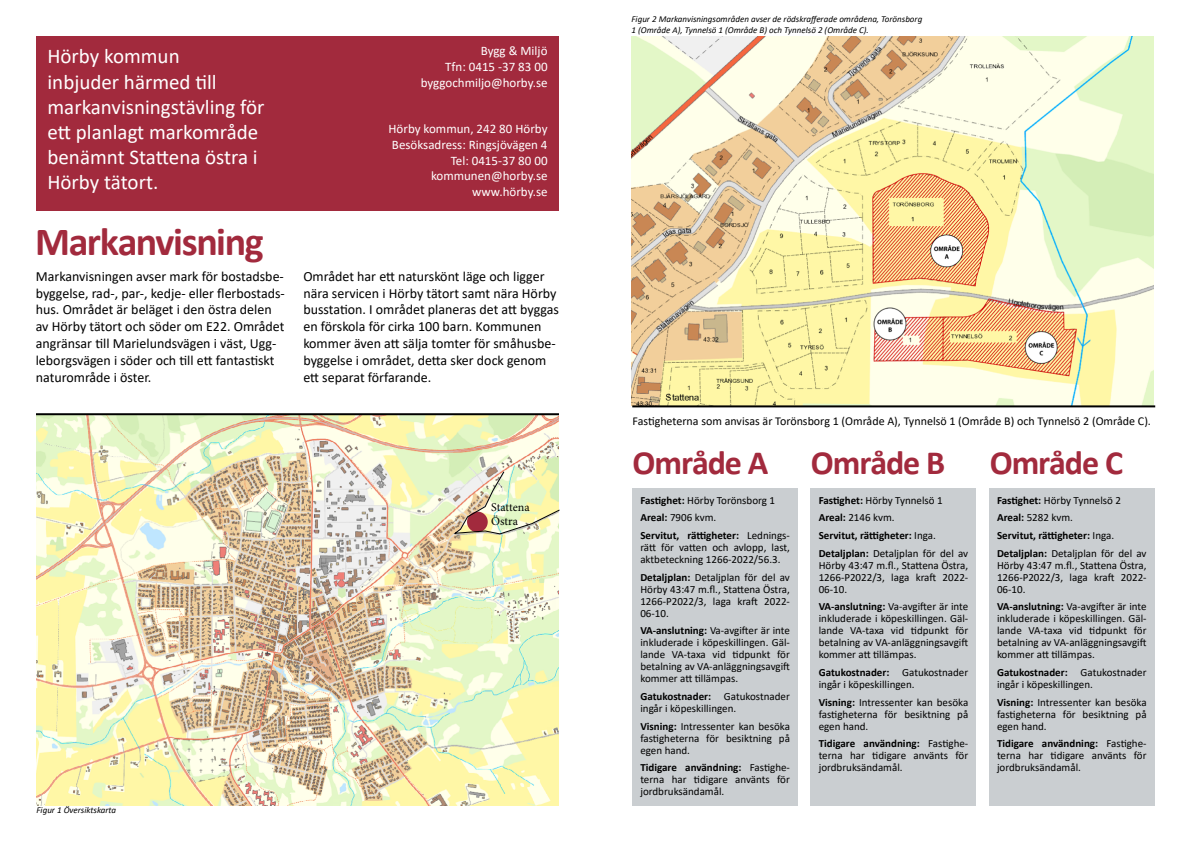
<style>
.page{position:relative;width:1191px;height:842px;background:#fff}
.page>*{position:absolute;margin:0;border:0;box-sizing:border-box;transform-origin:0 0}
.t1{font:700 40px "Calibri";letter-spacing:-.035em;color:#a22a3d}
.t2{font:700 34px "Calibri";letter-spacing:-.035em;color:#a22a3d}
.t3{font:21px/25.2px "Calibri";color:#fff}
.t4{font:14px/16.8px "Calibri";color:#000}
.t5{font:13px/15.6px "Calibri";color:#fff;text-align:right}
.t6{font:12px "Calibri";color:#000}
.t7{font:12px/14.4px "Minion Pro";letter-spacing:-.005em;color:#000}
.t8{font:11px/12px "Calibri";color:#000;text-align:justify}
.t9{font:700 11px/17.7px "Calibri";color:#000}
.t10{font:italic 9px/10.8px "Calibri";color:#000}
.s1{font-weight:400}
.s2{font-weight:700}
</style>
<div class="page">
<img style="left:631px;top:36px;width:523px;height:369px">
<hr style="left:632px;top:405px;width:523px;height:2px;background:#000">
<div style="left:632px;top:488px;width:166px;height:318px;background:#caced1"></div>
<div style="left:810px;top:488px;width:165px;height:318px;background:#caced1"></div>
<div style="left:989px;top:488px;width:166px;height:318px;background:#caced1"></div>
<div style="left:36px;top:36px;width:523px;height:175px;background:#a22a3d"></div>
<img style="left:36px;top:415px;width:523px;height:391px">
<hr style="left:36px;top:413px;width:523px;height:2px;background:#000">
<img style="left:452px;top:470px;width:108px;height:65px">
<h3 class="t3" style="left:47px;top:43px;width:218px">Hörby kommun<br>inbjuder härmed till markanvisningstävling för ett planlagt markområde benämnt Stattena östra i<br>Hörby tätort.</h3>
<h1 class="t1" style="left:35px;top:214px;width:230px">Markanvisning</h1>
<p class="t5" style="left:421px;top:43px;width:128px">Bygg &amp; Miljö<br>Tfn: 0415 -37 83 00 byggochmiljo@horby.se</p>
<p class="t5" style="left:388px;top:121px;width:160px">Hörby kommun, 242 80 Hörby<br>Besöksadress: Ringsjövägen 4<br>Tel: 0415-37 80 00 kommunen@horby.se www.hörby.se</p>
<p class="t4" style="left:36px;top:267px;width:251px">Markanvisningen avser mark för bostadsbe&shy;byggelse, rad-, par-, kedje- eller flerbostads&shy;hus. Området är beläget i den östra delen av Hörby tätort och söder om E22. Området angränsar till Marielundsvägen i väst, Ugg&shy;leborgsvägen i söder och till ett fantastiskt naturområde i öster.</p>
<p class="t4" style="left:303px;top:267px;width:257px">Området har ett naturskönt läge och ligger nära servicen i Hörby tätort samt nära Hörby busstation. I området planeras det att byggas en förskola för cirka 100 barn. Kommunen kommer även att sälja tomter för småhusbe&shy;byggelse i området, detta sker dock genom ett separat förfarande.</p>
<p class="t10" style="left:36px;top:804px;width:81px">Figur 1 Översiktskarta</p>
<p class="t7" style="left:491px;top:500px;width:40px">Stattena<br>Östra</p>
<p class="t10" style="left:631px;top:13px;width:292px">Figur 2 Markanvisningsområden avser de rödskrafferade områdena, Torönsborg<br>1 (Område A), Tynnelsö 1 (Område B) och Tynnelsö 2 (Område C).</p>
<p class="t6" style="left:632px;top:413px;width:520px">Fastigheterna som anvisas är Torönsborg 1 (Område A), Tynnelsö 1 (Område B) och Tynnelsö 2 (Område C).</p>
<h2 class="t2" style="left:632px;top:439px;width:137px">Område A</h2>
<p class="t9" style="left:640px;top:491px;width:151px">Fastighet: <span class="s1">Hörby Torönsborg 1<br></span>Areal: <span class="s1">7906 kvm.<br></span>Servitut, rättigheter: <span class="s1">Lednings-</span></p>
<p class="t8" style="left:640px;top:541px;width:151px">rätt för vatten och avlopp, last, aktbeteckning 1266-2022/56.3.</p>
<p class="t8" style="left:640px;top:571px;width:151px"><span class="s2">Detaljplan:</span> Detaljplan för del av Hörby 43:47 m.fl., Stattena Östra, 1266-P2022/3, laga kraft 2022- 06-10.</p>
<p class="t8" style="left:640px;top:624px;width:151px"><span class="s2">VA-anslutning:</span> Va-avgifter är inte inkluderade i köpeskillingen. Gäl&shy;lande VA-taxa vid tidpunkt för betalning av VA-anläggningsavgift kommer att tillämpas.</p>
<p class="t8" style="left:640px;top:690px;width:151px"><span class="s2">Gatukostnader:</span> Gatukostnader ingår i köpeskillingen.</p>
<p class="t8" style="left:640px;top:720px;width:151px"><span class="s2">Visning:</span> Intressenter kan besöka fastigheterna för besiktning på egen hand.</p>
<p class="t8" style="left:640px;top:761px;width:151px"><span class="s2">Tidigare användning:</span> Fastighe&shy;terna har tidigare använts för jordbruksändamål.</p>
<h2 class="t2" style="left:811px;top:439px;width:136px">Område B</h2>
<h2 class="t2" style="left:989px;top:439px;width:135px">Område C</h2>
<p class="t9" style="left:818px;top:491px;width:151px">Fastighet: <span class="s1">Hörby Tynnelsö 1<br></span>Areal: <span class="s1">2146 kvm.<br></span>Servitut, rättigheter: <span class="s1">Inga.<br></span>Detaljplan: <span class="s1">Detaljplan för del av</span></p>
<p class="t8" style="left:818px;top:559px;width:151px">Hörby 43:47 m.fl., Stattena Östra, 1266-P2022/3, laga kraft 2022- 06-10.</p>
<p class="t8" style="left:818px;top:600px;width:151px"><span class="s2">VA-anslutning:</span> Va-avgifter är inte inkluderade i köpeskillingen. Gäl&shy;lande VA-taxa vid tidpunkt för betalning av VA-anläggningsavgift kommer att tillämpas.</p>
<p class="t8" style="left:818px;top:666px;width:151px"><span class="s2">Gatukostnader:</span> Gatukostnader ingår i köpeskillingen.</p>
<p class="t8" style="left:818px;top:696px;width:151px"><span class="s2">Visning:</span> Intressenter kan besöka fastigheterna för besiktning på egen hand.</p>
<p class="t8" style="left:818px;top:737px;width:151px"><span class="s2">Tidigare användning:</span> Fastighe&shy;terna har tidigare använts för jordbruksändamål.</p>
<p class="t9" style="left:997px;top:491px;width:151px">Fastighet: <span class="s1">Hörby Tynnelsö 2<br></span>Areal: <span class="s1">5282 kvm.<br></span>Servitut, rättigheter: <span class="s1">Inga.<br></span>Detaljplan: <span class="s1">Detaljplan för del av</span></p>
<p class="t8" style="left:997px;top:559px;width:151px">Hörby 43:47 m.fl., Stattena Östra, 1266-P2022/3, laga kraft 2022- 06-10.</p>
<p class="t8" style="left:997px;top:600px;width:151px"><span class="s2">VA-anslutning:</span> Va-avgifter är inte inkluderade i köpeskillingen. Gäl&shy;lande VA-taxa vid tidpunkt för betalning av VA-anläggningsavgift kommer att tillämpas.</p>
<p class="t8" style="left:997px;top:666px;width:151px"><span class="s2">Gatukostnader:</span> Gatukostnader ingår i köpeskillingen.</p>
<p class="t8" style="left:997px;top:696px;width:151px"><span class="s2">Visning:</span> Intressenter kan besöka fastigheterna för besiktning på egen hand.</p>
<p class="t8" style="left:997px;top:737px;width:151px"><span class="s2">Tidigare användning:</span> Fastighe&shy;terna har tidigare använts för jordbruksändamål.</p>
</div>
